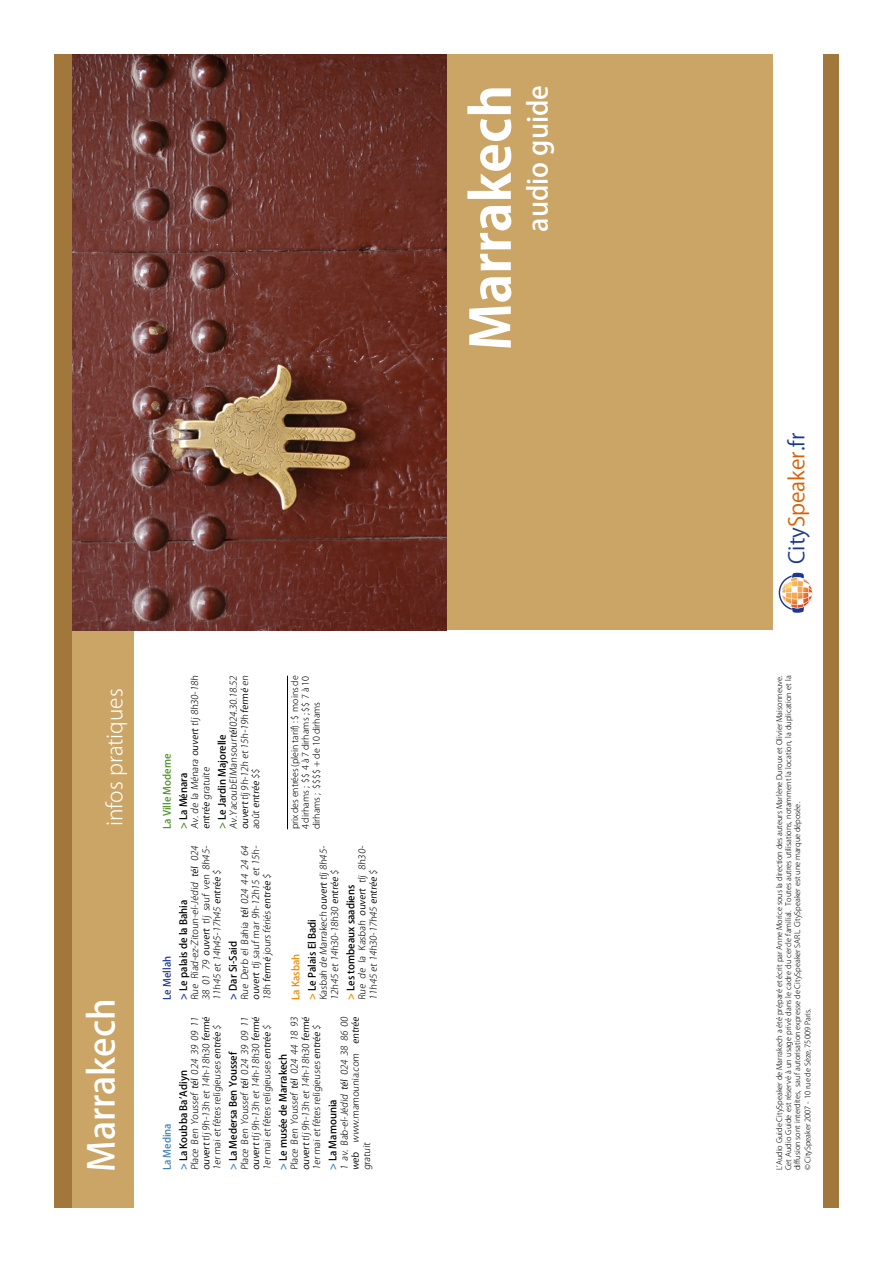
<style>
.page{position:relative;width:893px;height:1263px;background:#fff}
.page>*{position:absolute;margin:0;border:0;box-sizing:border-box;transform-origin:0 0}
._4ème_-_Grand_Titre{font:700 54px "Koz Go Std";color:#fff}
._4ème_-_Grand_Titre-2{font:500 36px "Koz Go Std";color:#fff}
._4ème_-_Grand_Titre-3{font:500 27px "Koz Go Std";color:#fff}
.t1{font:21.15px "Koz Go Std";color:#1b3892}
._4ème_-_Grand_Titre-4{font:300 21px "Koz Go Std";color:#fff}
.INFOS_-_titre{font:500 10.05px "Koz Go Std";color:#000}
.INFOS_-_Section_-_ve{font:500 10.05px "Koz Go Std";color:#4b9020}
.INFOS_-_Section_-_bl{font:500 10.05px "Koz Go Std";color:#407fb0}
.INFOS_-_Section_-_bl-2{font:500 10.05px "Koz Go Std";color:#1b3892}
.INFOS_-_Section_-_or{font:500 10.05px "Koz Go Std";color:#ea8900}
.INFOS_-_infos{font:300 9.3px/11.1px "Koz Go Std";color:#000;text-align:justify}
.INTRO__-_Liste_-_Lis{font:300 9px/10.8px "Koz Go Std";color:#000;text-align:justify}
.Intérieur_-_texte_cr{font:300 7.5px/9px "Koz Go Std";color:#000;text-align:justify}
.s1{font-weight:400}
.s2{font-weight:700;color:#4b9020}
.s3{font-weight:700;color:#1b3892}
.s4{font-weight:700;color:#ea8900}
.s5{font-weight:700;color:#407fb0}
.s6{color:#dc5e00}
</style>
<div class="page">
<div style="left:57px;top:401px;width:77px;height:807px;background:#cba566"></div>
<div style="left:56px;top:33px;width:756px;height:597px;background:#cba566"></div>
<div style="left:821px;top:20px;width:18px;height:1188px;background:linear-gradient(to bottom,#a2773b,#a2773b)"></div>
<div style="left:773px;top:31px;width:49px;height:1231px;background:#fff"></div>
<img style="left:72px;top:54px;width:374px;height:576px">
<div style="left:54px;top:20px;width:18px;height:1189px;background:#a2773b"></div>
<hr style="left:287px;top:676px;width:1px;height:153px;background:#000">
<svg style="left:779px;top:572px;width:34px;height:41px"></svg>
<div style="left:8px;top:1208px;width:842px;height:55px;background:#fff"></div>
<div style="left:0;top:0;width:871px;height:54px;background:#fff"></div>
<p class="_4ème_-_Grand_Titre" style="left:456px;top:351px;width:267px;rotate:-90deg">Marrakech</p>
<p class="_4ème_-_Grand_Titre-3" style="left:521px;top:232px;width:148px;rotate:-90deg">audio guide</p>
<p class="_4ème_-_Grand_Titre-4" style="left:101px;top:826px;width:139px;rotate:-90deg">infos pratiques</p>
<p class="_4ème_-_Grand_Titre-2" style="left:79px;top:1172px;width:175px;rotate:-90deg">Marrakech</p>
<p class="INFOS_-_Section_-_ve" style="left:161px;top:829px;width:78px;rotate:-90deg">La Ville Moderne</p>
<p class="INFOS_-_Section_-_bl-2" style="left:161px;top:1000px;width:45px;rotate:-90deg">Le Mellah</p>
<p class="INFOS_-_Section_-_bl" style="left:161px;top:1170px;width:49px;rotate:-90deg">La Medina</p>
<p class="INFOS_-_infos" style="left:228px;top:829px;width:157px;rotate:-90deg">Av.Yacoub ElMansour <span class="s1">tél</span>024.30.18.52 <span class="s1">ouvert</span> tlj9h-12h et 15h-19h <span class="s1">fermé</span> en août <span class="s1">entrée</span> $$</p>
<p class="INTRO__-_Liste_-_Lis" style="left:290px;top:829px;width:155px;rotate:-90deg">prix des entrées (plein tarif) : $ moins de 4 dirhams ; $$ 4 à 7 dirhams ; $$ 7 à 10 dirhams ; $$$$ + de 10 dirhams</p>
<p class="INFOS_-_infos" style="left:190px;top:829px;width:157px;rotate:-90deg">Av. de la Ménara <span class="s1">ouvert</span> tlj 8h30-18h <span class="s1">entrée</span> gratuite</p>
<p class="INFOS_-_titre" style="left:216px;top:829px;width:96px;rotate:-90deg"><span class="s2">&gt;</span> Le Jardin Majorelle</p>
<p class="INFOS_-_titre" style="left:177px;top:829px;width:58px;rotate:-90deg"><span class="s2">&gt;</span> La Ménara</p>
<p class="INFOS_-_infos" style="left:239px;top:1000px;width:157px;rotate:-90deg">Rue Derb el Bahia <span class="s1">tél</span> 024 44 24 64 <span class="s1">ouvert</span> tlj sauf mar 9h-12h15 et 15h-18h <span class="s1">fermé</span> jours fériés <span class="s1">entrée</span> $</p>
<p class="INFOS_-_infos" style="left:190px;top:1000px;width:157px;rotate:-90deg">Rue Riad-ez-Zitoun-el-Jédid <span class="s1">tél</span> 024<br>38 01 79 <span class="s1">ouvert</span> tlj sauf ven 8h45- 11h45 et 14h45-17h45 <span class="s1">entrée</span> $</p>
<p class="INFOS_-_titre" style="left:177px;top:1000px;width:102px;rotate:-90deg"><span class="s3">&gt;</span> Le palais de la Bahia</p>
<p class="INFOS_-_titre" style="left:227px;top:1000px;width:60px;rotate:-90deg"><span class="s3">&gt;</span> Dar Si-Said</p>
<p class="INFOS_-_Section_-_or" style="left:289px;top:1000px;width:48px;rotate:-90deg">La Kasbah</p>
<p class="INFOS_-_infos" style="left:318px;top:1000px;width:157px;rotate:-90deg">Kasbah de Marrakech <span class="s1">ouvert</span> tlj8h45-<br>12h45 et 14h30-18h30 <span class="s1">entrée</span> $</p>
<p class="INFOS_-_infos" style="left:357px;top:1000px;width:157px;rotate:-90deg">Rue de la Kasbah <span class="s1">ouvert</span> tlj 8h30-<br>11h45 et 14h30-17h45 <span class="s1">entrée</span> $</p>
<p class="INFOS_-_titre" style="left:344px;top:1000px;width:117px;rotate:-90deg"><span class="s4">&gt;</span> Les tombeaux saadiens</p>
<p class="INFOS_-_titre" style="left:306px;top:1000px;width:82px;rotate:-90deg"><span class="s4">&gt;</span> Le Palais El Badi</p>
<p class="INFOS_-_infos" style="left:190px;top:1170px;width:157px;rotate:-90deg">Place Ben Youssef <span class="s1">tél</span> 024 39 09 11 <span class="s1">ouvert</span> tlj9h-13h et 14h-18h30 <span class="s1">fermé </span>1er mai et fêtes religieuses <span class="s1">entrée</span> $</p>
<p class="INFOS_-_infos" style="left:239px;top:1170px;width:157px;rotate:-90deg">Place Ben Youssef <span class="s1">tél</span> 024 39 09 11 <span class="s1">ouvert</span> tlj9h-13h et 14h-18h30 <span class="s1">fermé </span>1er mai et fêtes religieuses <span class="s1">entrée</span> $</p>
<p class="INFOS_-_infos" style="left:289px;top:1170px;width:157px;rotate:-90deg">Place Ben Youssef <span class="s1">tél</span> 024 44 18 93 <span class="s1">ouvert</span> tlj9h-13h et 14h-18h30 <span class="s1">fermé </span>1er mai et fêtes religieuses <span class="s1">entrée</span> $</p>
<p class="INFOS_-_infos" style="left:339px;top:1170px;width:157px;rotate:-90deg">1 av. Bab-el-Jédid <span class="s1">tél</span> 024 38 86 00 <span class="s1">web</span> www.mamounia.com <span class="s1">entrée </span>gratuit</p>
<p class="INFOS_-_titre" style="left:227px;top:1170px;width:120px;rotate:-90deg"><span class="s5">&gt;</span> La Medersa Ben Youssef</p>
<p class="INFOS_-_titre" style="left:277px;top:1170px;width:118px;rotate:-90deg"><span class="s5">&gt;</span> Le musée de Marrakech</p>
<p class="INFOS_-_titre" style="left:177px;top:1170px;width:102px;rotate:-90deg"><span class="s5">&gt;</span> La Koubba Ba’Adiyn</p>
<p class="INFOS_-_titre" style="left:326px;top:1170px;width:72px;rotate:-90deg"><span class="s5">&gt;</span> La Mamounia</p>
<p class="t1" style="left:783px;top:564px;width:133px;rotate:-90deg">City<span class="s6">Speaker</span>.fr</p>
<p class="Intérieur_-_texte_cr" style="left:775px;top:1170px;width:496px;rotate:-90deg">L’Audio Guide CitySpeaker de Marrakech a été préparé et écrit par Anne Morice sous la direction des auteurs Marlène Duroux et Olivier Maisonneuve.<br>Cet Audio Guide est réservé à un usage privé dans le cadre du cercle familial. Toutes autres utilisations, notamment la location, la duplication et la diffusion sont interdites, sauf autorisation expresse de CitySpeaker SARL. CitySpeaker est une marque déposée.</p>
<p class="Intérieur_-_texte_cr" style="left:803px;top:1170px;width:163px;rotate:-90deg">© CitySpeaker 2007 - 10 rue de Sèze, 75009 Paris.</p>
</div>
